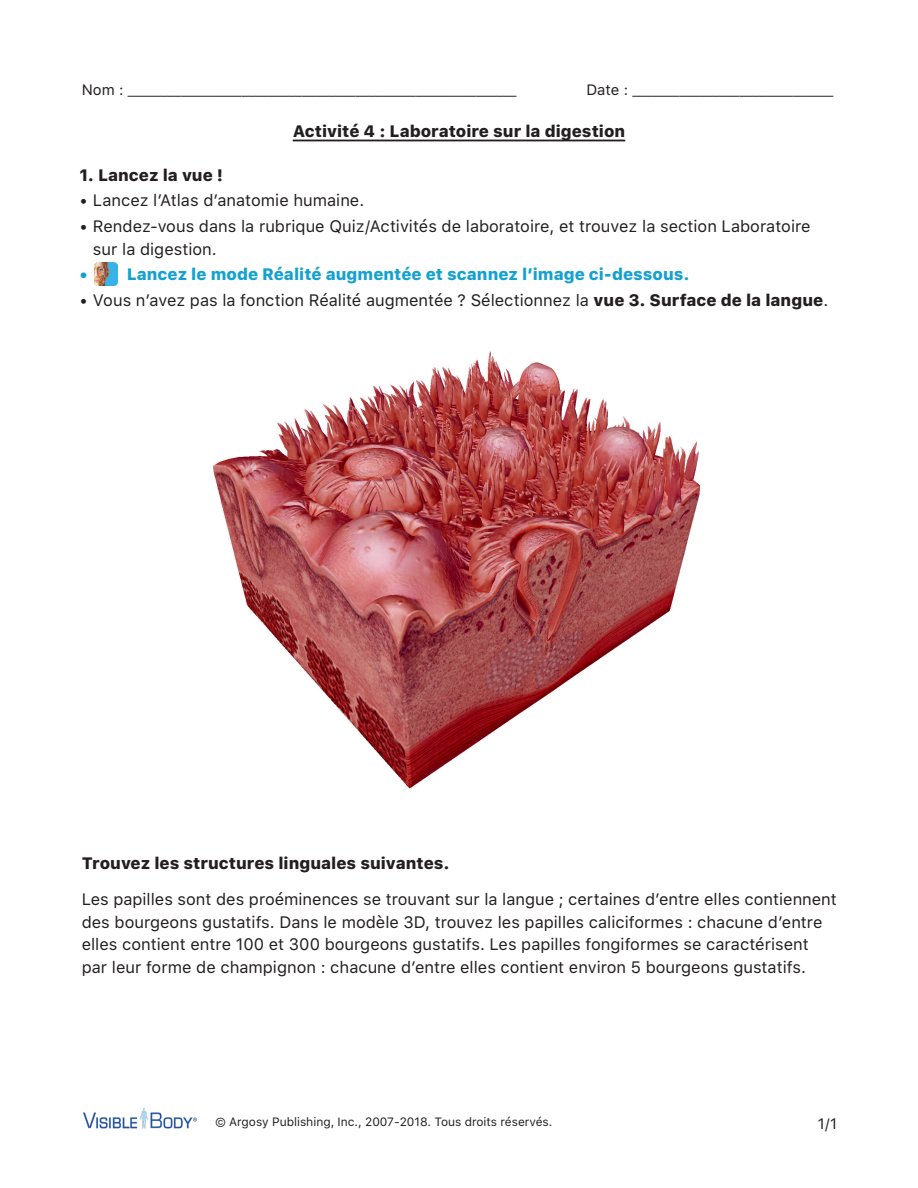
<style>
.page{position:relative;width:918px;height:1188px;background:#fff}
.page>*{position:absolute;margin:0;border:0;box-sizing:border-box;transform-origin:0 0}
.t1{font:16.5px/22.5px "SFUI Text";color:#231f20}
.t2{font:800 16.5px "SFUI Text";color:#231f20}
.t3{font:800 16.5px "SFUI Text";color:#14a1d1}
.t4{font:15px "SFUI Text";color:#231f20}
.t5{font:12px "SFUI Text";color:#231f20}
.s1{font-weight:800}
</style>
<div class="page">
<img style="left:83px;top:1108px;width:113px;height:21px">
<img style="left:212px;top:351px;width:488px;height:438px">
<hr style="left:293px;top:140px;width:332px;height:1px;background:#231f20">
<img style="left:95px;top:262px;width:23px;height:23px">
<p class="t4" style="left:82px;top:79px;width:436px">Nom : __________________________________________________________</p>
<p class="t4" style="left:586px;top:79px;width:249px">Date : ______________________________</p>
<p class="t2" style="left:293px;top:119px;width:334px">Activité 4 : Laboratoire sur la digestion</p>
<p class="t2" style="left:80px;top:162px;width:145px">1. Lancez la vue !</p>
<p class="t1" style="left:80px;top:190px;width:286px">• Lancez l’Atlas d’anatomie humaine.</p>
<p class="t1" style="left:93px;top:216px;width:719px;text-indent:-13px">• Rendez-vous dans la rubrique Quiz/Activités de laboratoire, et trouvez la section Laboratoire sur la digestion.</p>
<p class="t3" style="left:80px;top:262px;width:612px">• Lancez le mode Réalité augmentée et scannez l’image ci-dessous.</p>
<p class="t1" style="left:80px;top:290px;width:750px">• Vous n’avez pas la fonction Réalité augmentée ? Sélectionnez la <span class="s1">vue 3. Surface de la langue</span>.</p>
<p class="t2" style="left:82px;top:851px;width:370px">Trouvez les structures linguales suivantes.</p>
<p class="t1" style="left:82px;top:889px;width:757px">Les papilles sont des proéminences se trouvant sur la langue ; certaines d’entre elles contiennent des bourgeons gustatifs. Dans le modèle 3D, trouvez les papilles caliciformes : chacune d’entre elles contient entre 100 et 300 bourgeons gustatifs. Les papilles fongiformes se caractérisent par leur forme de champignon : chacune d’entre elles contient environ 5 bourgeons gustatifs.</p>
<p class="t5" style="left:216px;top:1113px;width:338px">© Argosy Publishing, Inc., 2007-2018. Tous droits réservés.</p>
<p class="t4" style="left:818px;top:1113px;width:21px">1/1</p>
</div>
